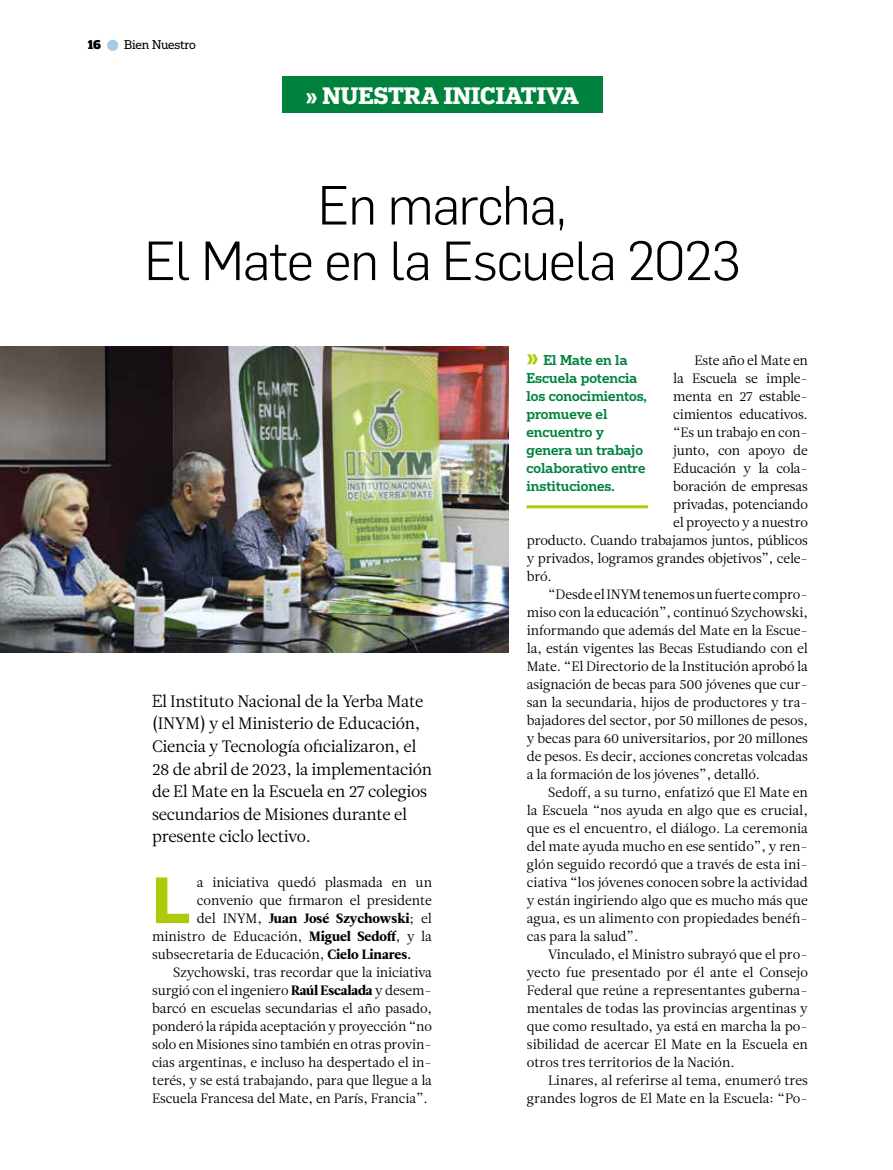
<style>
.page{position:relative;width:893px;height:1170px;background:#fff}
.page>*{position:absolute;margin:0;border:0;box-sizing:border-box;transform-origin:0 0}
.t1{font:700 64.05px "Flama";color:#afca0b}
.t2{font:300 54px/55.5px "Flama";letter-spacing:-.02em;color:#000;text-align:center}
.t3{font:700 22.5px "Popular";color:#fff}
.t4{font:16.5px/22.5px "Leitura News Roman 1";letter-spacing:-.015em;color:#000}
.t5{font:13.5px/18px "Leitura News Roman 1";letter-spacing:-.01em;color:#000}
.t6{font:500 13.5px/18px "Popular";color:#00823e}
.t7{font:13.5px "Leitura News Roman 4";color:#000}
.t8{font:12px "Popular";letter-spacing:-.02em;color:#000}
.s1{font-weight:900}
.s2{color:#a4cbe6}
.s3{font-family:"Popular";font-weight:300}
.s4{font-family:"Leitura News Roman 1"}
.s5{font-family:"Leitura News Roman 4"}
.s6{font-weight:700;font-size:22.5px;color:#afca0b}
</style>
<div class="page">
<div style="left:282px;top:76px;width:321px;height:36px;background:#00823e"></div>
<img style="left:0;top:347px;width:509px;height:305px">
<hr style="left:526px;top:505px;width:122px;height:3px;background:#afca0b">
<p class="t8" style="left:88px;top:37px;width:110px"><span class="s1">16</span> <span class="s2">●</span> Bien Nuestro</p>
<h3 class="t3" style="left:306px;top:80px;width:275px">» NUESTRA INICIATIVA</h3>
<h2 class="t2" style="left:144px;top:175px;width:598px">En marcha,<br>El Mate en la Escuela 2023</h2>
<p class="t4" style="left:152px;top:690px;width:282px"><span class="s3">E</span>l Instituto Nacional de la Yerba Mate (INYM) y el Ministerio de Educación, Ciencia y Tecnología oficializaron, el 28 de abril de 2023, la implementación de El Mate en la Escuela en 27 colegios secundarios de Misiones durante el presente ciclo lectivo.</p>
<h1 class="t1" style="left:152px;top:853px;width:40px">L</h1>
<p class="t5" style="left:197px;top:873px;width:237px">a iniciativa quedó plasmada en un convenio que firmaron el presidente</p>
<p class="t7" style="left:197px;top:910px;width:237px"><span class="s4">del INYM,</span> Juan José Szychowski<span class="s4">; el</span></p>
<p class="t5" style="left:152px;top:927px;width:282px">ministro de Educación, <span class="s5">Miguel Sedoff</span>, y la subsecretaria de Educación, <span class="s5">Cielo Linares.</span></p>
<p class="t5" style="left:152px;top:963px;width:282px;text-align:justify;text-indent:21px">Szychowski, tras recordar que la iniciativa surgió con el ingeniero <span class="s5">Raúl Escalada</span> y desem&shy;barcó en escuelas secundarias el año pasado, ponderó la rápida aceptación y proyección “no solo en Misiones sino también en otras provin&shy;cias argentinas, e incluso ha despertado el in&shy;terés, y se está trabajando, para que llegue a la Escuela Francesa del Mate, en París, Francia”.</p>
<p class="t6" style="left:526px;top:350px;width:122px"><span class="s6">»</span> El Mate en la<br>Escuela potencia los conocimientos, promueve el encuentro y genera un trabajo colaborativo entre instituciones.</p>
<p class="t5" style="left:694px;top:351px;width:115px">Este año el Mate en</p>
<p class="t5" style="left:673px;top:369px;width:136px">la Escuela se imple-</p>
<p class="t5" style="left:673px;top:387px;width:136px">menta en 27 estable-</p>
<p class="t5" style="left:673px;top:405px;width:136px">cimientos educativos.</p>
<p class="t5" style="left:673px;top:423px;width:136px">“Es un trabajo en con-</p>
<p class="t5" style="left:673px;top:441px;width:136px">junto, con apoyo de</p>
<p class="t5" style="left:673px;top:459px;width:136px">Educación y la cola-</p>
<p class="t5" style="left:673px;top:477px;width:136px">boración de empresas</p>
<p class="t5" style="left:673px;top:495px;width:136px">privadas, potenciando</p>
<p class="t5" style="left:673px;top:513px;width:136px">el proyecto y a nuestro</p>
<p class="t5" style="left:527px;top:531px;width:283px">producto. Cuando trabajamos juntos, públicos</p>
<p class="t5" style="left:527px;top:549px;width:283px">y privados, logramos grandes objetivos”, cele-</p>
<p class="t5" style="left:527px;top:567px;width:27px">bró.</p>
<p class="t5" style="left:548px;top:585px;width:261px">“Desde el INYM tenemos un fuerte compro-</p>
<p class="t5" style="left:527px;top:603px;width:283px">miso con la educación”, continuó Szychowski,</p>
<p class="t5" style="left:527px;top:621px;width:283px">informando que además del Mate en la Escue-</p>
<p class="t5" style="left:527px;top:639px;width:283px">la, están vigentes las Becas Estudiando con el</p>
<p class="t5" style="left:527px;top:657px;width:283px">Mate. “El Directorio de la Institución aprobó la</p>
<p class="t5" style="left:527px;top:675px;width:283px">asignación de becas para 500 jóvenes que cur-</p>
<p class="t5" style="left:527px;top:693px;width:283px">san la secundaria, hijos de productores y tra-</p>
<p class="t5" style="left:527px;top:711px;width:283px">bajadores del sector, por 50 millones de pesos,</p>
<p class="t5" style="left:527px;top:729px;width:283px">y becas para 60 universitarios, por 20 millones</p>
<p class="t5" style="left:527px;top:747px;width:283px">de pesos. Es decir, acciones concretas volcadas</p>
<p class="t5" style="left:527px;top:765px;width:235px">a la formación de los jóvenes”, detalló.</p>
<p class="t5" style="left:548px;top:783px;width:261px">Sedoff, a su turno, enfatizó que El Mate en</p>
<p class="t5" style="left:527px;top:801px;width:283px">la Escuela “nos ayuda en algo que es crucial,</p>
<p class="t5" style="left:527px;top:819px;width:283px">que es el encuentro, el diálogo. La ceremonia</p>
<p class="t5" style="left:527px;top:837px;width:283px">del mate ayuda mucho en ese sentido”, y ren-</p>
<p class="t5" style="left:527px;top:855px;width:283px">glón seguido recordó que a través de esta ini-</p>
<p class="t5" style="left:527px;top:873px;width:283px">ciativa “los jóvenes conocen sobre la actividad</p>
<p class="t5" style="left:527px;top:891px;width:283px">y están ingiriendo algo que es mucho más que</p>
<p class="t5" style="left:527px;top:909px;width:283px">agua, es un alimento con propiedades benéfi-</p>
<p class="t5" style="left:527px;top:927px;width:113px">cas para la salud”.</p>
<p class="t5" style="left:548px;top:945px;width:261px">Vinculado, el Ministro subrayó que el pro-</p>
<p class="t5" style="left:527px;top:963px;width:283px">yecto fue presentado por él ante el Consejo</p>
<p class="t5" style="left:527px;top:981px;width:283px">Federal que reúne a representantes guberna-</p>
<p class="t5" style="left:527px;top:999px;width:283px">mentales de todas las provincias argentinas y</p>
<p class="t5" style="left:527px;top:1017px;width:283px">que como resultado, ya está en marcha la po-</p>
<p class="t5" style="left:527px;top:1035px;width:283px">sibilidad de acercar El Mate en la Escuela en</p>
<p class="t5" style="left:527px;top:1053px;width:209px">otros tres territorios de la Nación.</p>
<p class="t5" style="left:548px;top:1071px;width:261px">Linares, al referirse al tema, enumeró tres</p>
<p class="t5" style="left:527px;top:1089px;width:283px">grandes logros de El Mate en la Escuela: “Po-</p>
</div>
